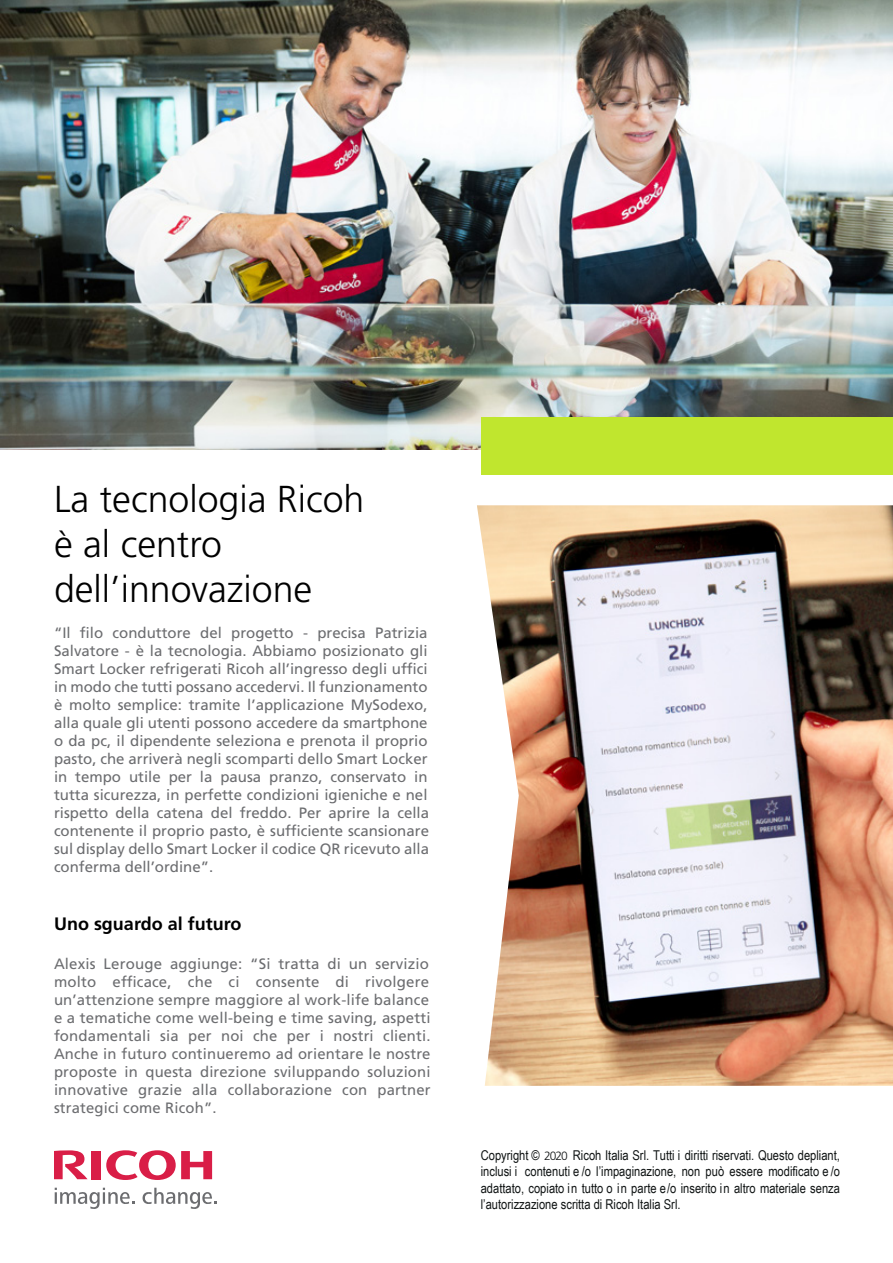
<style>
.page{position:relative;width:893px;height:1263px;background:#fff}
.page>*{position:absolute;margin:0;border:0;box-sizing:border-box;transform-origin:0 0}
.t1{font:300 37.5px/45px "Frutiger LT Std";color:#000}
.t2{font:700 18px "Frutiger LT Std";color:#000}
.t3{font:15px/18px "Frutiger LT Std";letter-spacing:.005em;color:#6c6d70;text-align:justify}
.t4{font:13.5px/16.2px "Arial Narrow";color:#101414;text-align:justify}
.t5{font:300 12px "Frutiger LT Std";color:#111415}
</style>
<div class="page">
<img style="left:1px;top:0;width:892px;height:449px">
<img style="left:477px;top:505px;width:416px;height:581px">
<img style="left:0;top:0;width:1px;height:481px">
<svg style="left:106px;top:1150px;width:106px;height:30px"></svg>
<div style="left:92px;top:1151px;width:9px;height:28px;background:#d91e47"></div>
<svg style="left:54px;top:1150px;width:34px;height:29px"></svg>
<svg style="left:55px;top:1188px;width:80px;height:21px"></svg>
<svg style="left:143px;top:1188px;width:74px;height:21px"></svg>
<div style="left:481px;top:417px;width:412px;height:58px;background:#c0e62e"></div>
<p class="t1" style="left:54px;top:477px;width:312px">La tecnologia Ricoh</p>
<p class="t1" style="left:54px;top:522px;width:260px">è al centro dell’innovazione</p>
<p class="t3" style="left:54px;top:624px;width:377px">“Il filo conduttore del progetto - precisa Patrizia Salvatore - è la tecnologia. Abbiamo posizionato gli Smart Locker refrigerati Ricoh all’ingresso degli uffici in modo che tutti possano accedervi. Il funzionamento è molto semplice: tramite l’applicazione MySodexo, alla quale gli utenti possono accedere da smartphone o da pc, il dipendente seleziona e prenota il proprio pasto, che arriverà negli scomparti dello Smart Locker in tempo utile per la pausa pranzo, conservato in tutta sicurezza, in perfette condizioni igieniche e nel rispetto della catena del freddo. Per aprire la cella contenente il proprio pasto, è sufficiente scansionare sul display dello Smart Locker il codice QR ricevuto alla conferma dell’ordine”.</p>
<p class="t2" style="left:54px;top:913px;width:189px">Uno sguardo al futuro</p>
<p class="t3" style="left:54px;top:955px;width:378px">Alexis Lerouge aggiunge: “Si tratta di un servizio molto efficace, che ci consente di rivolgere un’attenzione sempre maggiore al work-life balance e a tematiche come well-being e time saving, aspetti fondamentali sia per noi che per i nostri clienti.<br>Anche in futuro continueremo ad orientare le nostre proposte in questa direzione sviluppando soluzioni innovative grazie alla collaborazione con partner strategici come Ricoh”.</p>
<p class="t4" style="left:481px;top:1147px;width:361px;text-indent:92px">Ricoh Italia Srl. Tutti i diritti riservati. Questo depliant, inclusi i contenuti e /o l’impaginazione, non può essere modificato e /o adattato, copiato in tutto o in parte e/o inserito in altro materiale senza l’autorizzazione scritta di Ricoh Italia Srl.</p>
<p class="t4" style="left:481px;top:1147px;width:61px">Copyright ©</p>
<p class="t5" style="left:544px;top:1149px;width:25px">2020</p>
</div>
